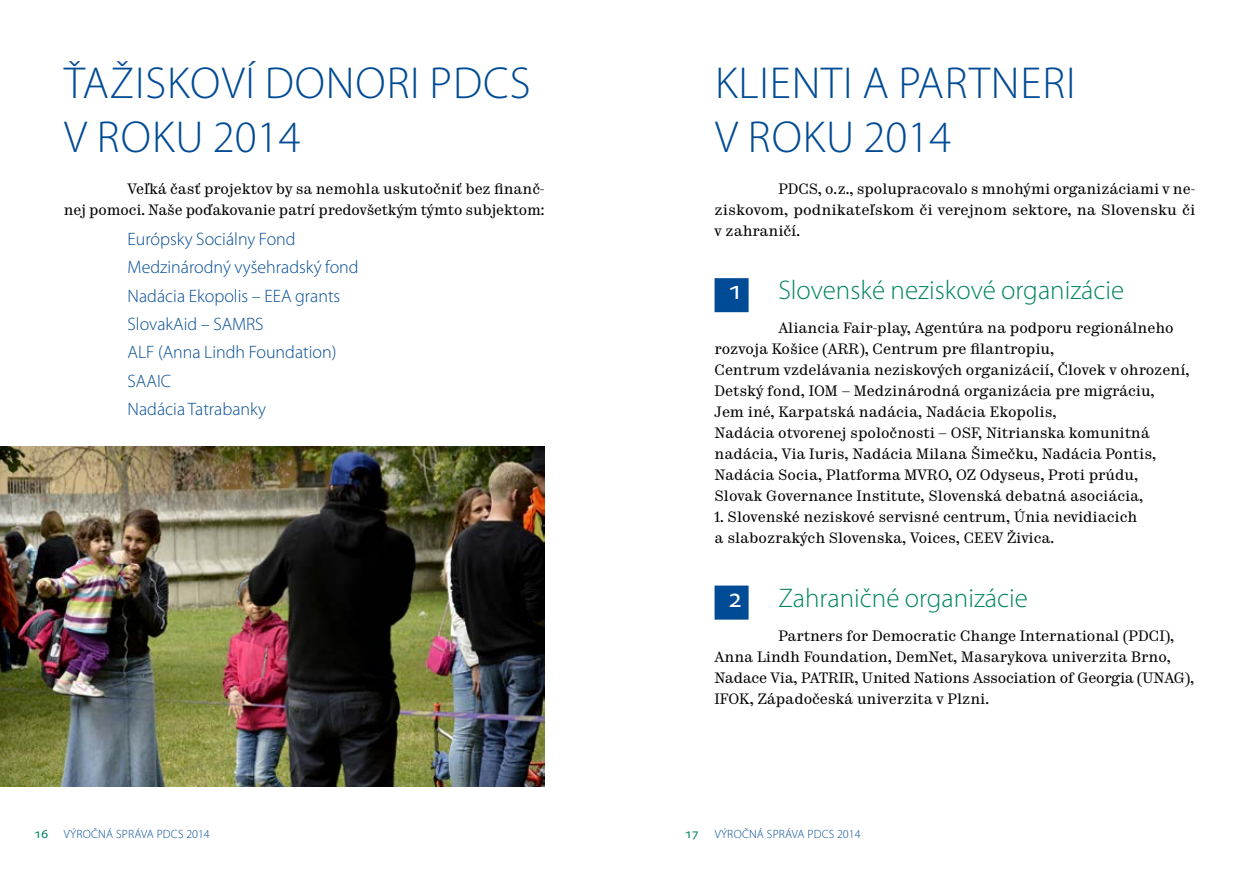
<style>
.page{position:relative;width:1259px;height:893px;background:#fff}
.page>*{position:absolute;margin:0;border:0;box-sizing:border-box;transform-origin:0 0}
.t1{font:300 45px "Myriad Pro";letter-spacing:.02em;color:#004b95}
.t2{font:300 27px "Myriad Pro";color:#008563}
.t3{font:27px "Myriad Pro";color:#fff}
.t4{font:300 18px/28.2px "Myriad Pro";color:#004b95}
.t5{font:15px/21px "Trivia Serif 10";color:#000}
.t6{font:300 12px "Myriad Pro";letter-spacing:.02em;color:#004b95}
.s1{font-weight:400;font-size:13.5px;color:#008563}
</style>
<div class="page">
<div style="left:714px;top:278px;width:34px;height:34px;background:#004b95"></div>
<div style="left:714px;top:586px;width:34px;height:34px;background:#004b95"></div>
<img style="left:0;top:446px;width:544px;height:341px">
<h1 class="t1" style="left:64px;top:55px;width:94px">Ťažiskov</h1>
<h1 class="t1" style="left:245px;top:55px;width:45px">í donori</h1>
<h1 class="t1" style="left:429px;top:55px;width:102px">PDCS</h1>
<h1 class="t1" style="left:64px;top:109px;width:59px">v roku</h1>
<h1 class="t1" style="left:213px;top:109px;width:89px">2014</h1>
<p class="t5" style="left:64px;top:179px;width:482px;text-align:right">Veľká časť projektov by sa nemohla uskutočniť bez finanč-<br>nej pomoci. Naše poďakovanie patrí predovšetkým týmto subjektom:</p>
<p class="t4" style="left:128px;top:225px;width:233px">Európsky Sociálny Fond<br>Medzinárodný vyšehradský fond<br>Nadácia Ekopolis – EEA grants<br>SlovakAid – SAMRS<br>ALF (Anna Lindh Foundation)<br>SAAIC<br>Nadácia Tatrabanky</p>
<h1 class="t1" style="left:715px;top:55px;width:20px">klienti</h1>
<h1 class="t1" style="left:862px;top:55px;width:59px">a partneri</h1>
<h1 class="t1" style="left:715px;top:109px;width:59px">v roku</h1>
<h1 class="t1" style="left:863px;top:109px;width:89px">2014</h1>
<p class="t5" style="left:714px;top:179px;width:482px;text-align:justify;text-indent:64px">PDCS, o.z., spolupracovalo s mnohými organizáciami v ne&shy;ziskovom, podnikateľskom či verejnom sektore, na Slovensku či v zahraničí.</p>
<h2 class="t3" style="left:728px;top:274px;width:16px">1</h2>
<h2 class="t2" style="left:778px;top:274px;width:347px">Slovenské neziskové organizácie</h2>
<p class="t5" style="left:714px;top:319px;width:477px;text-indent:64px">Aliancia Fair-play, Agentúra na podporu regionálneho rozvoja Košice (ARR), Centrum pre filantropiu,<br>Centrum vzdelávania neziskových organizácií, Človek v ohrození, Detský fond, IOM – Medzinárodná organizácia pre migráciu,<br>Jem iné, Karpatská nadácia, Nadácia Ekopolis,<br>Nadácia otvorenej spoločnosti – OSF, Nitrianska komunitná nadácia, Via Iuris, Nadácia Milana Šimečku, Nadácia Pontis, Nadácia Socia, Platforma MVRO, OZ Odyseus, Proti prúdu, Slovak Governance Institute, Slovenská debatná asociácia,</p>
<p class="t5" style="left:714px;top:508px;width:424px">1. Slovenské neziskové servisné centrum, Únia nevidiacich a slabozrakých Slovenska, Voices, CEEV Živica.</p>
<h2 class="t3" style="left:728px;top:581px;width:16px">2</h2>
<h2 class="t2" style="left:778px;top:582px;width:251px">Zahraničné organizácie</h2>
<p class="t5" style="left:714px;top:626px;width:481px;text-indent:64px">Partners for Democratic Change International (PDCI), Anna Lindh Foundation, DemNet, Masarykova univerzita Brno, Nadace Via, PATRIR, United Nations Association of Georgia (UNAG), IFOK, Západočeská univerzita v Plzni.</p>
<p class="t6" style="left:34px;top:826px;width:177px"><span class="s1">16</span> výročná správa PDCS 2014</p>
<p class="t6" style="left:685px;top:826px;width:177px"><span class="s1">17</span> výročná správa PDCS 2014</p>
</div>
